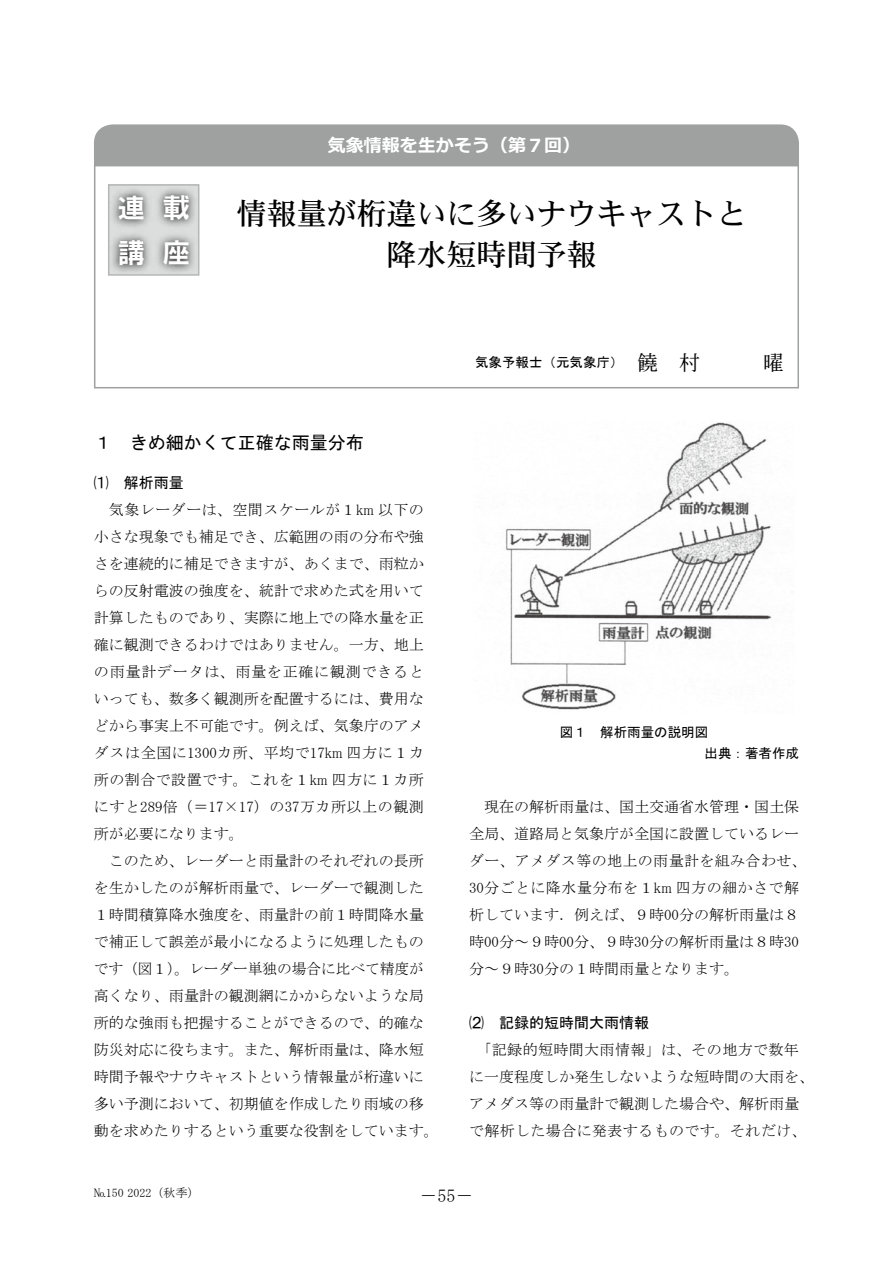
<style>
.page{position:relative;width:893px;height:1263px;background:#fff}
.page>*{position:absolute;margin:0;border:0;box-sizing:border-box;transform-origin:0 0}
.t1{font:30px/40.5px "DFHS Mincho W5 WIN RKSJ H";color:#000;text-align:center}
.t2{font:27px/45px "NIS S7 P 83 pv RKSJ H";color:#fff}
.t3{font:18px "MS Gothic";color:#000}
.t4{font:700 18px "Meiryo";color:#fff}
.t5{font:18px "MS Mincho";color:#000}
.t6{font:15px/27px "MS Mincho";color:#000}
.t7{font:15px "MS Gothic";color:#000}
.t8{font:13.5px/21px "MS Gothic";color:#000}
.t9{font:12px "MS Mincho";color:#000}
.s1{font-family:"DFHS Mincho W3 WIN RKSJ H";font-size:21px}
.s2{font-family:"MS P Mincho"}
</style>
<div class="page">
<div style="left:94px;top:165px;width:705px;height:223px;border:2px solid #9fa0a0"></div>
<div style="left:94px;top:124px;width:705px;height:43px;background:#9fa0a0"></div>
<img style="left:108px;top:184px;width:92px;height:92px">
<img style="left:505px;top:422px;width:267px;height:288px">
<h2 class="t2" style="left:118px;top:183px;width:74px">連 載講 座</h2>
<p class="t4" style="left:328px;top:133px;width:254px">気象情報を生かそう（第７回）</p>
<h1 class="t1" style="left:236px;top:193px;width:512px">情報量が桁違いに多いナウキャストと降水短時間予報</h1>
<p class="t8" style="left:475px;top:352px;width:311px">気象予報士（元気象庁） <span class="s1">饒　村　　　曜</span></p>
<p class="t3" style="left:94px;top:433px;width:271px">１　きめ細かくて正確な雨量分布</p>
<p class="t7" style="left:94px;top:475px;width:92px">⑴　解析雨量</p>
<p class="t6" style="left:94px;top:496px;width:332px;text-align:justify;text-indent:15px">気象レーダーは、空間スケールが１<span class="s2">km</span> 以下の小さな現象でも補足でき、広範囲の雨の分布や強さを連続的に補足できますが、あくまで、雨粒からの反射電波の強度を、統計で求めた式を用いて計算したものであり、実際に地上での降水量を正確に観測できるわけではありません。一方、地上の雨量計データは、雨量を正確に観測できるといっても、数多く観測所を配置するには、費用などから事実上不可能です。例えば、気象庁のアメダスは全国に1300カ所、平均で17<span class="s2">km</span> 四方に１カ所の割合で設置です。これを１<span class="s2">km</span> 四方に１カ所にすと289倍（＝17×17）の37万カ所以上の観測所が必要になります。</p>
<p class="t6" style="left:94px;top:847px;width:347px;text-indent:15px">このため、レーダーと雨量計のそれぞれの長所を生かしたのが解析雨量で、レーダーで観測した<br>１時間積算降水強度を、雨量計の前１時間降水量で補正して誤差が最小になるように処理したものです（図１）。レーダー単独の場合に比べて精度が高くなり、雨量計の観測網にかからないような局所的な強雨も把握することができるので、的確な防災対応に役ちます。また、解析雨量は、降水短時間予報やナウキャストという情報量が桁違いに多い予測において、初期値を作成したり雨域の移動を求めたりするという重要な役割をしています。</p>
<p class="t8" style="left:704px;top:721px;width:96px;text-indent:-145px">図１　解析雨量の説明図<br>出典：著者作成</p>
<p class="t6" style="left:469px;top:793px;width:339px;text-indent:15px">現在の解析雨量は、国土交通省水管理・国土保全局、道路局と気象庁が全国に設置しているレーダー、アメダス等の地上の雨量計を組み合わせ、<br>30分ごとに降水量分布を１<span class="s2">km</span> 四方の細かさで解析しています．例えば、９時00分の解析雨量は８時00分～９時00分、９時30分の解析雨量は８時30分～９時30分の１時間雨量となります。</p>
<p class="t7" style="left:469px;top:1015px;width:181px">⑵　記録的短時間大雨情報</p>
<p class="t6" style="left:469px;top:1036px;width:347px;text-indent:8px">「記録的短時間大雨情報」は、その地方で数年に一度程度しか発生しないような短時間の大雨を、アメダス等の雨量計で観測した場合や、解析雨量で解析した場合に発表するものです。それだけ、</p>
<p class="t9" style="left:94px;top:1186px;width:107px">№150 2022（秋季）</p>
<p class="t5" style="left:419px;top:1186px;width:55px">－55－</p>
</div>
